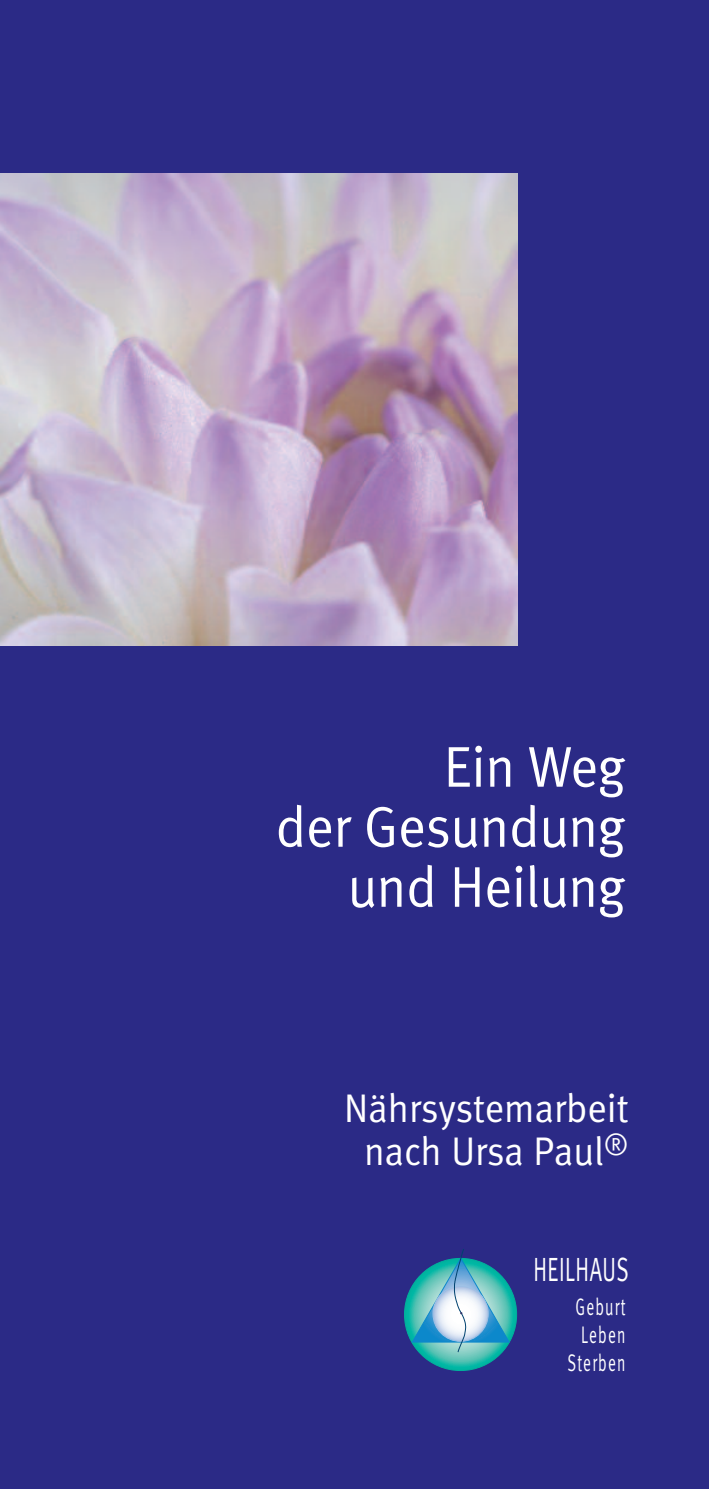
<style>
.page{position:relative;width:709px;height:1489px;background:#fff}
.page>*{position:absolute;margin:0;border:0;box-sizing:border-box;transform-origin:0 0}
.t1{font:57.5px/60px "Meta Normal";letter-spacing:-.01em;color:#fff;text-align:right;scale:.95 1}
.t2{font:40px/42.5px "Meta Normal";color:#fff;text-align:center;scale:.95 1}
.t3{font:33.5px "Meta Normal LF";letter-spacing:.025em;color:#fff;scale:.64 1}
.t4{font:24px/28px "Meta Normal";letter-spacing:.075em;color:#fff;text-align:center;scale:.64 1}
</style>
<div class="page">
<div style="left:0;top:0;width:709px;height:1488px;background:#2b2a86"></div>
<img style="left:0;top:174px;width:517px;height:471px">
<svg style="left:404px;top:1258px;width:112px;height:112px"></svg>
<svg style="left:411px;top:1249px;width:99px;height:103px"></svg>
<h1 class="t1" style="left:275px;top:742px;width:369px">Ein Weg<br>der Gesundung und Heilung</h1>
<p class="t2" style="left:344px;top:1091px;width:301px">Nährsystemarbeit nach Ursa Paul<sup>®</sup></p>
<p class="t3" style="left:533px;top:1257px;width:150px">HEILHAUS</p>
<p class="t4" style="left:567px;top:1295px;width:92px">Geburt<br>Leben<br>Sterben</p>
</div>
